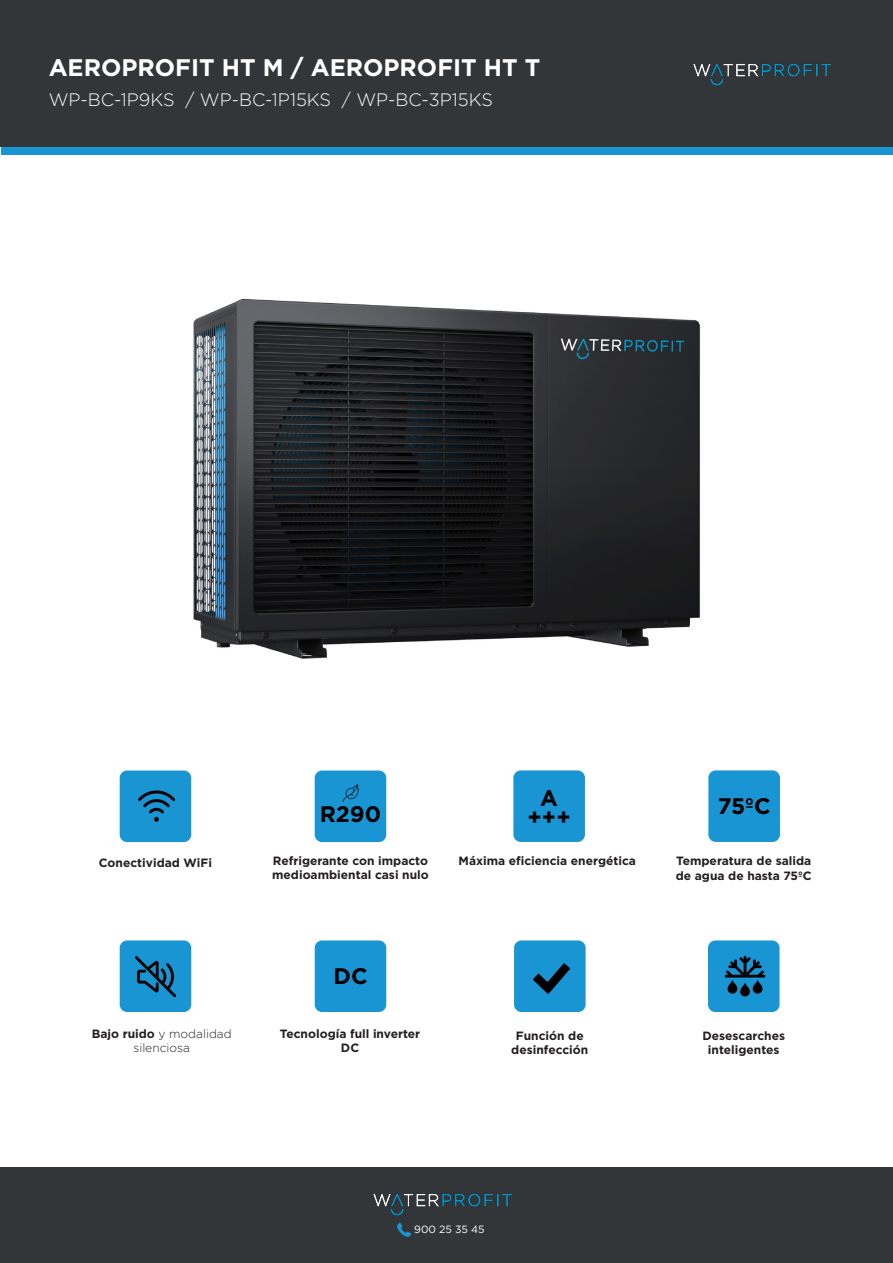
<style>
.page{position:relative;width:893px;height:1263px;background:#fff}
.page>*{position:absolute;margin:0;border:0;box-sizing:border-box;transform-origin:0 0}
.t1{font:700 24px "Gotham";color:#fff}
.t2{font:700 22.5px "Gotham";color:#000001}
.t3{font:300 18px "Gotham";color:#fff}
.t4{font:700 12px/14.4px "Gotham";color:#231f20;text-align:center}
.t5{font:300 12px/14.4px "Gotham";color:#231f20;text-align:center}
.t6{font:10.5px "Gotham";color:#fff}
.s1{font-weight:700}
</style>
<div class="page">
<img style="left:32px;top:154px;width:832px;height:689px">
<div style="left:120px;top:770px;width:71px;height:72px;background:#1a95d3;border-radius:7px"></div>
<div style="left:315px;top:770px;width:71px;height:72px;background:#1a95d3;border-radius:7px"></div>
<div style="left:513px;top:770px;width:72px;height:72px;background:#1a95d3;border-radius:7px"></div>
<div style="left:708px;top:770px;width:72px;height:72px;background:#1a95d3;border-radius:7px"></div>
<div style="left:120px;top:940px;width:71px;height:72px;background:#1a95d3;border-radius:7px"></div>
<div style="left:315px;top:940px;width:71px;height:72px;background:#1a95d3;border-radius:7px"></div>
<div style="left:514px;top:940px;width:72px;height:72px;background:#1a95d3;border-radius:7px"></div>
<div style="left:708px;top:940px;width:71px;height:72px;background:#1a95d3;border-radius:7px"></div>
<img style="left:342px;top:784px;width:17px;height:17px">
<img style="left:135px;top:956px;width:41px;height:40px">
<img style="left:724px;top:956px;width:41px;height:41px">
<img style="left:533px;top:963px;width:36px;height:31px">
<div style="left:0;top:0;width:893px;height:147px;background:#333638"></div>
<img style="left:693px;top:63px;width:138px;height:23px">
<div style="left:1px;top:147px;width:892px;height:7px;background:#1a95d3"></div>
<div style="left:0;top:1168px;width:893px;height:95px;background:#333638"></div>
<img style="left:373px;top:1193px;width:139px;height:23px">
<svg style="left:397px;top:1222px;width:14px;height:15px"></svg>
<img style="left:138px;top:790px;width:37px;height:32px">
<p class="t1" style="left:49px;top:54px;width:493px">AEROPROFIT HT M / AEROPROFIT HT T</p>
<p class="t3" style="left:49px;top:90px;width:446px">WP-BC-1P9KS / WP-BC-1P15KS / WP-BC-3P15KS</p>
<p class="t2" style="left:320px;top:801px;width:63px">R290</p>
<p class="t2" style="left:540px;top:785px;width:19px">A</p>
<p class="t2" style="left:528px;top:804px;width:45px">+++</p>
<p class="t4" style="left:99px;top:855px;width:115px">Conectividad WiFi</p>
<p class="t4" style="left:272px;top:853px;width:158px;text-align:left">Refrigerante con impacto medioambiental casi nulo</p>
<p class="t4" style="left:459px;top:854px;width:179px">Máxima eficiencia energética</p>
<p class="t2" style="left:333px;top:963px;width:36px">DC</p>
<p class="t2" style="left:718px;top:793px;width:54px">75ºC</p>
<p class="t4" style="left:676px;top:854px;width:137px;text-align:left">Temperatura de salida de agua de hasta 75ºC</p>
<p class="t5" style="left:92px;top:1026px;width:142px"><span class="s1">Bajo ruido</span> y modalidad silenciosa</p>
<p class="t4" style="left:280px;top:1026px;width:142px">Tecnología full inverter<br>DC</p>
<p class="t4" style="left:511px;top:1028px;width:78px">Función de desinfección</p>
<p class="t4" style="left:702px;top:1028px;width:84px">Desescarches inteligentes</p>
<p class="t6" style="left:414px;top:1223px;width:72px">900 25 35 45</p>
</div>
